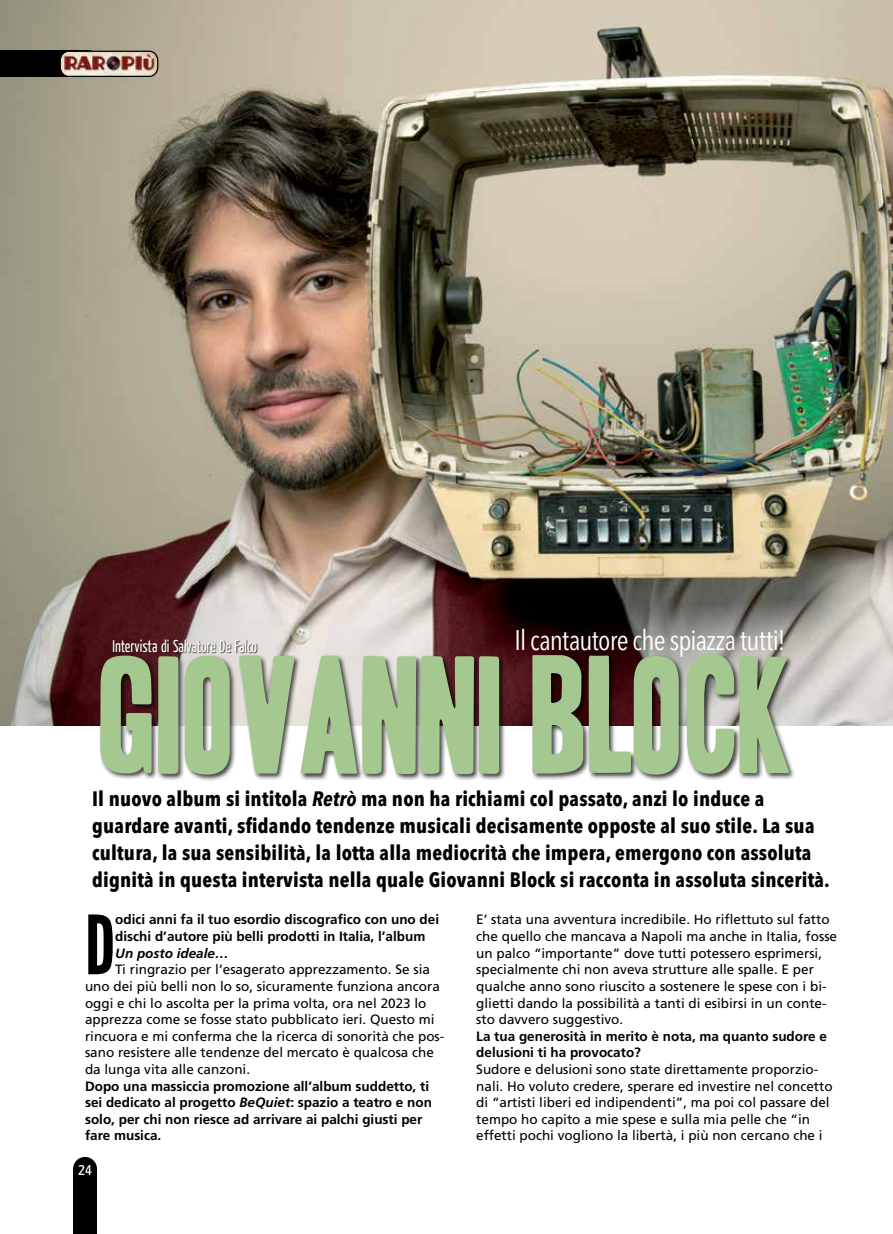
<style>
.page{position:relative;width:893px;height:1234px;background:#fff}
.page>*{position:absolute;margin:0;border:0;box-sizing:border-box;transform-origin:0 0}
.t1{font:143.85px "Headline One HPLHS";color:#a5c790}
.t2{font:81.3px "League Gothic";color:#000}
.t3{font:condensed 28.05px "Avenir Next LT Pro";letter-spacing:-.025em;color:#fff}
.t4{font:700 condensed 20.7px/27px "Avenir Next LT Pro";letter-spacing:.01em;color:#000}
.t5{font:16.95px "Yanone Kaffeesatz";color:#fff;scale:.9 1}
.t6{font:16.5px "Yanone Kaffeesatz";color:#fff}
.t7{font:13.5px/16.6px "Frutiger";color:#000}
.t8{font:700 13.5px/16.6px "Frutiger";color:#000}
.t9{font:italic 700 13.5px "Frutiger";color:#000}
.s1{font-style:italic}
</style>
<div class="page">
<img style="left:0;top:0;width:893px;height:724px">
<div style="left:73px;top:1156px;width:24px;height:24px;background:#000;border-radius:50%"></div>
<div style="left:73px;top:1168px;width:24px;height:65px;background:#000"></div>
<div style="left:0;top:51px;width:91px;height:26px;background:#000"></div>
<img style="left:62px;top:51px;width:96px;height:25px">
<div style="left:60px;top:51px;width:98px;height:26px;border:1px solid #000;border-radius:9px"></div>
<div style="left:113px;top:639px;width:145px;height:14px;background:#000;opacity:.75"></div>
<div style="left:99px;top:652px;width:697px;height:129px;background:#000;opacity:.75"></div>
<h3 class="t3" style="left:514px;top:623px;width:273px">Il cantautore che spiazza tutti!</h3>
<p class="t5" style="left:112px;top:635px;width:162px">Intervista di Salvatore De Falco</p>
<h1 class="t1" style="left:99px;top:646px;width:697px">GIOVANNI BLOCK</h1>
<p class="t4" style="left:92px;top:785px;width:739px">Il nuovo album si intitola <span class="s1">Retrò</span> ma non ha richiami col passato, anzi lo induce a guardare avanti, sfidando tendenze musicali decisamente opposte al suo stile. La sua cultura, la sua sensibilità, la lotta alla mediocrità che impera, emergono con assoluta dignità in questa intervista nella quale Giovanni Block si racconta in assoluta sincerità.</p>
<h2 class="t2" style="left:85px;top:896px;width:32px">D</h2>
<p class="t8" style="left:115px;top:911px;width:325px">odici anni fa il tuo esordio discografico con uno dei dischi d’autore più belli prodotti in Italia, l’album</p>
<p class="t9" style="left:115px;top:944px;width:115px">Un posto ideale…</p>
<p class="t7" style="left:85px;top:960px;width:361px;text-indent:30px">Ti ringrazio per l’esagerato apprezzamento. Se sia uno dei più belli non lo so, sicuramente funziona ancora oggi e chi lo ascolta per la prima volta, ora nel 2023 lo apprezza come se fosse stato pubblicato ieri. Questo mi rincuora e mi conferma che la ricerca di sonorità che pos&shy;sano resistere alle tendenze del mercato è qualcosa che da lunga vita alle canzoni.</p>
<p class="t8" style="left:85px;top:1077px;width:348px">Dopo una massiccia promozione all’album suddetto, ti sei dedicato al progetto <span class="s1">BeQuiet</span>: spazio a teatro e non solo, per chi non riesce ad arrivare ai palchi giusti per fare musica.</p>
<p class="t6" style="left:78px;top:1157px;width:15px">24</p>
<p class="t7" style="left:476px;top:911px;width:362px">E’ stata una avventura incredibile. Ho riflettuto sul fatto che quello che mancava a Napoli ma anche in Italia, fosse un palco “importante” dove tutti potessero esprimersi, specialmente chi non aveva strutture alle spalle. E per qualche anno sono riuscito a sostenere le spese con i bi&shy;glietti dando la possibilità a tanti di esibirsi in un conte&shy;sto davvero suggestivo.</p>
<p class="t8" style="left:476px;top:1027px;width:352px">La tua generosità in merito è nota, ma quanto sudore e delusioni ti ha provocato?</p>
<p class="t7" style="left:476px;top:1060px;width:358px">Sudore e delusioni sono state direttamente proporzio&shy;nali. Ho voluto credere, sperare ed investire nel concetto di “artisti liberi ed indipendenti”, ma poi col passare del tempo ho capito a mie spese e sulla mia pelle che “in effetti pochi vogliono la libertà, i più non cercano che i</p>
</div>
